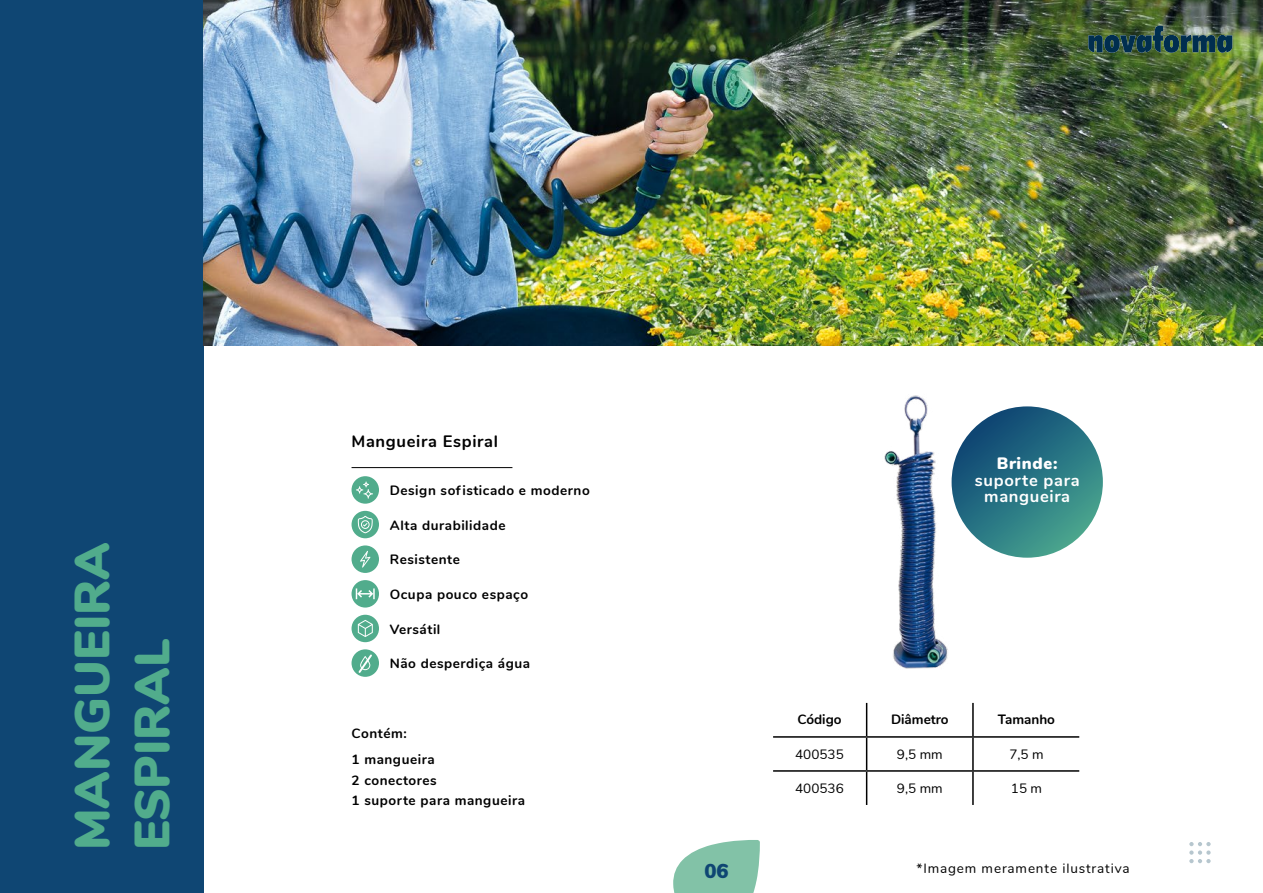
<style>
.page{position:relative;width:1263px;height:893px;background:#fff}
.page>*{position:absolute;margin:0;border:0;box-sizing:border-box;transform-origin:0 0}
.t1{font:900 49.5px/60px "Nunito";color:#51ac8c}
.t2{font:900 20.25px "Nunito";color:#0f4673}
.t3{font:700 16.5px/16.5px "Nunito";letter-spacing:.04em;color:#fff;text-align:center}
.t4{font:700 16.5px "Nunito";letter-spacing:.04em;color:#000}
.t5{font:900 16.5px "Nunito";letter-spacing:.04em;color:#fff}
.t6{font:700 13.5px/26.8px "Nunito";letter-spacing:.04em;color:#000}
.t7{font:13.5px "Nunito";letter-spacing:.065em;color:#000}
.t8{font:700 13.5px "Nunito";color:#000}
</style>
<div class="page">
<div style="left:0;top:0;width:204px;height:893px;background:#0f4673"></div>
<img style="left:204px;top:0;width:1059px;height:346px">
<img style="left:884px;top:395px;width:64px;height:274px">
<svg style="left:951px;top:406px;width:152px;height:152px;background:#2c7584"></svg>
<hr style="left:866px;top:703px;width:1px;height:33px;background:#000">
<hr style="left:972px;top:703px;width:2px;height:33px;background:#000">
<hr style="left:773px;top:736px;width:94px;height:2px;background:#000">
<hr style="left:867px;top:736px;width:106px;height:2px;background:#000">
<hr style="left:866px;top:738px;width:1px;height:32px;background:#000">
<hr style="left:973px;top:736px;width:106px;height:2px;background:#000">
<hr style="left:972px;top:738px;width:2px;height:32px;background:#000">
<hr style="left:773px;top:770px;width:94px;height:2px;background:#000">
<hr style="left:867px;top:770px;width:106px;height:2px;background:#000">
<hr style="left:866px;top:772px;width:1px;height:33px;background:#000">
<hr style="left:973px;top:770px;width:106px;height:2px;background:#000">
<hr style="left:972px;top:772px;width:2px;height:33px;background:#000">
<hr style="left:351px;top:467px;width:161px;height:1px;background:#000">
<div style="left:351px;top:476px;width:28px;height:28px;background:#51ac8c;border-radius:50%"></div>
<svg style="left:356px;top:481px;width:17px;height:18px"></svg>
<div style="left:351px;top:511px;width:28px;height:27px;background:#51ac8c;border-radius:50%"></div>
<svg style="left:358px;top:516px;width:15px;height:17px"></svg>
<div style="left:351px;top:545px;width:28px;height:28px;background:#51ac8c;border-radius:50%"></div>
<svg style="left:360px;top:551px;width:11px;height:17px"></svg>
<div style="left:351px;top:580px;width:28px;height:28px;background:#51ac8c;border-radius:50%"></div>
<svg style="left:356px;top:588px;width:19px;height:11px"></svg>
<div style="left:351px;top:615px;width:28px;height:27px;background:#51ac8c;border-radius:50%"></div>
<svg style="left:358px;top:620px;width:15px;height:17px"></svg>
<div style="left:351px;top:649px;width:28px;height:28px;background:#51ac8c;border-radius:50%"></div>
<svg style="left:357px;top:654px;width:17px;height:21px"></svg>
<svg style="left:1189px;top:842px;width:21px;height:21px"></svg>
<svg style="left:673px;top:840px;width:87px;height:53px"></svg>
<svg style="left:1088px;top:26px;width:144px;height:27px;background:#345550"></svg>
<h1 class="t1" style="left:59px;top:850px;width:309px;rotate:-90deg">MANGUEIRA<br>ESPIRAL</h1>
<p class="t4" style="left:351px;top:429px;width:148px">Mangueira Espiral</p>
<p class="t6" style="left:390px;top:476px;width:201px">Design sofisticado e moderno</p>
<p class="t6" style="left:390px;top:511px;width:117px">Alta durabilidade</p>
<p class="t6" style="left:390px;top:545px;width:72px">Resistente</p>
<p class="t6" style="left:390px;top:580px;width:140px">Ocupa pouco espaço</p>
<p class="t6" style="left:390px;top:615px;width:52px">Versátil</p>
<p class="t6" style="left:390px;top:649px;width:142px">Não desperdiça água</p>
<p class="t6" style="left:351px;top:719px;width:85px">Contém:<br>1 mangueira</p>
<p class="t6" style="left:351px;top:769px;width:175px;line-height:20.4px">2 conectores<br>1 suporte para mangueira</p>
<p class="t5" style="left:997px;top:451px;width:62px">Brinde:</p>
<p class="t3" style="left:975px;top:471px;width:106px">suporte para mangueira</p>
<h2 class="t2" style="left:704px;top:856px;width:26px">06</h2>
<p class="t6" style="left:797px;top:705px;width:46px">Código</p>
<p class="t8" style="left:891px;top:710px;width:59px">Diâmetro</p>
<p class="t8" style="left:998px;top:710px;width:59px">Tamanho</p>
<p class="t7" style="left:795px;top:744px;width:50px">400535</p>
<p class="t7" style="left:897px;top:744px;width:47px">9,5 mm</p>
<p class="t7" style="left:1009px;top:744px;width:36px">7,5 m</p>
<p class="t7" style="left:795px;top:778px;width:50px">400536</p>
<p class="t7" style="left:897px;top:778px;width:47px">9,5 mm</p>
<p class="t7" style="left:1011px;top:778px;width:33px">15 m</p>
<p class="t7" style="left:916px;top:859px;width:215px">*Imagem meramente ilustrativa</p>
</div>
